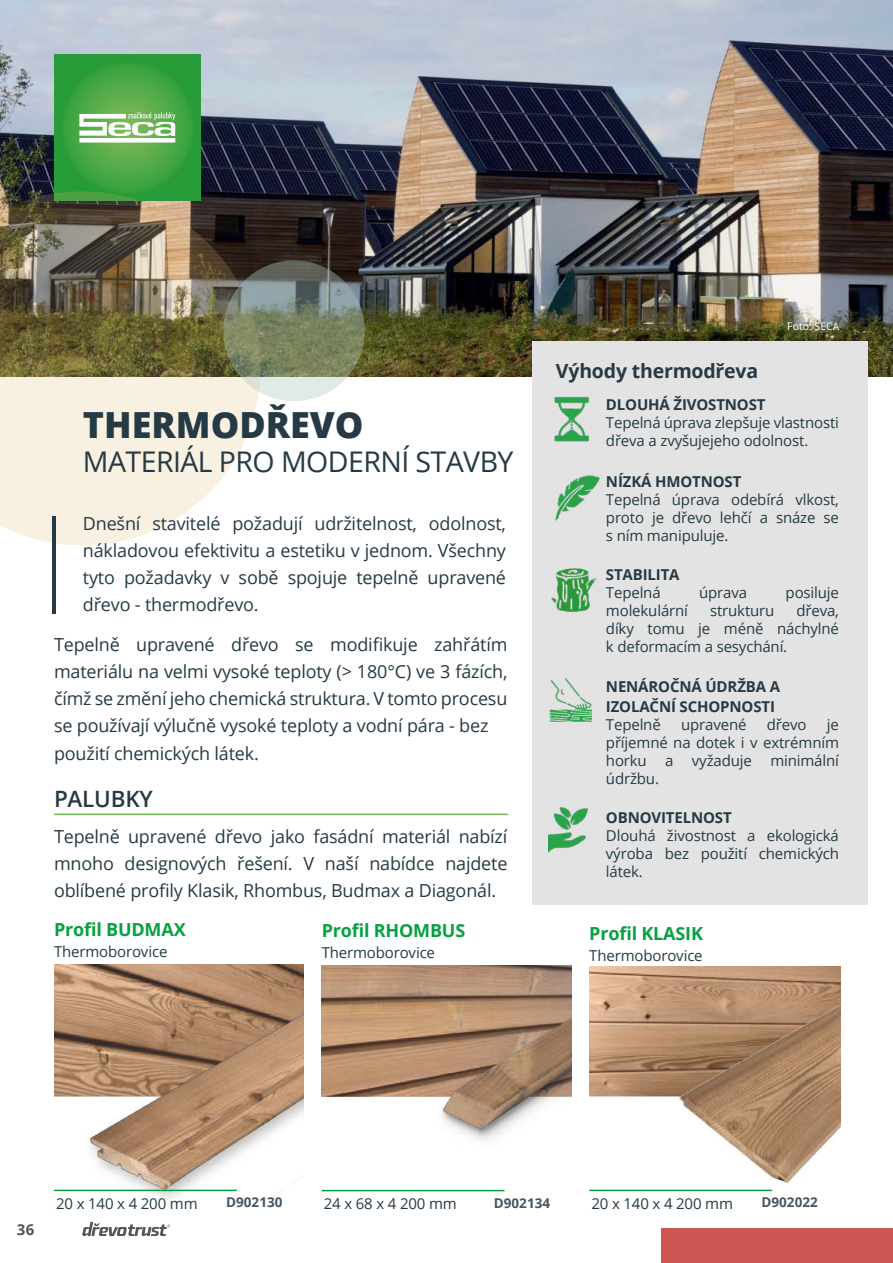
<style>
.page{position:relative;width:893px;height:1263px;background:#fff}
.page>*{position:absolute;margin:0;border:0;box-sizing:border-box;transform-origin:0 0}
.t1{font:800 36px "Open Sans";color:#253a44}
.t2{font:28.5px "Open Sans";letter-spacing:-.02em;color:#253a44}
.t3{font:600 22.5px "Open Sans";letter-spacing:-.01em;color:#253a44}
.t4{font:700 19.5px "Open Sans";letter-spacing:-.01em;color:#253a44}
.t5{font:18px/27px "Open Sans";letter-spacing:-.01em;color:#253a44;text-align:justify}
.t6{font:700 18px "Open Sans";letter-spacing:-.01em;color:#06a140}
.t7{font:15px/18px "Open Sans";letter-spacing:-.01em;color:#253a44;text-align:justify}
.t8{font:700 15px/19.5px "Open Sans";letter-spacing:-.01em;color:#253a44}
.t9{font:700 15px "Open Sans";color:#4c565c}
.t10{font:700 13.5px "Open Sans";color:#47555f}
.t11{font:10.5px "Open Sans";color:#fff}
</style>
<div class="page">
<img style="left:322px;top:965px;width:249px;height:227px">
<img style="left:589px;top:967px;width:251px;height:217px">
<img style="left:0;top:0;width:893px;height:376px">
<div style="left:54px;top:54px;width:147px;height:147px;background:#289c38"></div>
<svg style="left:64px;top:64px;width:128px;height:127px"></svg>
<svg style="left:79px;top:112px;width:96px;height:31px;background:#b8daae"></svg>
<img style="left:0;top:191px;width:260px;height:354px">
<svg style="left:223px;top:260px;width:142px;height:141px;background:#848f7a"></svg>
<hr style="left:52px;top:516px;width:3px;height:97px;background:#253a44">
<div style="left:531px;top:341px;width:336px;height:563px;background:#e3e3e3"></div>
<img style="left:554px;top:396px;width:35px;height:46px">
<img style="left:555px;top:475px;width:45px;height:46px">
<img style="left:552px;top:568px;width:44px;height:44px">
<img style="left:549px;top:678px;width:43px;height:44px">
<img style="left:549px;top:807px;width:39px;height:45px">
<hr style="left:54px;top:814px;width:454px;height:1px;background:#74b959">
<img style="left:54px;top:964px;width:250px;height:235px">
<hr style="left:54px;top:1189px;width:183px;height:2px;background:#079e3e">
<hr style="left:322px;top:1190px;width:182px;height:1px;background:#079e3e">
<hr style="left:589px;top:1189px;width:183px;height:2px;background:#079e3e">
<div style="left:661px;top:1228px;width:232px;height:35px;background:#cc5752"></div>
<svg style="left:82px;top:1222px;width:88px;height:14px"></svg>
<h1 class="t1" style="left:83px;top:397px;width:282px">THERMODŘEVO</h1>
<h2 class="t2" style="left:83px;top:442px;width:432px">MATERIÁL PRO MODERNÍ STAVBY</h2>
<p class="t5" style="left:83px;top:509px;width:425px">Dnešní stavitelé požadují udržitelnost, odolnost, nákladovou efektivitu a estetiku v jednom. Všechny tyto požadavky v sobě spojuje tepelně upravené dřevo - thermodřevo.</p>
<p class="t5" style="left:54px;top:631px;width:455px;text-align:left">Tepelně upravené dřevo se modifikuje zahřátím materiálu na velmi vysoké teploty (&gt; 180°C) ve 3 fázích, čímž se změní jeho chemická struktura. V tomto procesu se používají výlučně vysoké teploty a vodní pára - bez použití chemických látek.</p>
<p class="t3" style="left:54px;top:783px;width:100px">PALUBKY</p>
<p class="t5" style="left:54px;top:822px;width:455px">Tepelně upravené dřevo jako fasádní materiál nabízí mnoho designových řešení. V naší nabídce najdete oblíbené profily Klasik, Rhombus, Budmax a Diagonál.</p>
<p class="t6" style="left:54px;top:916px;width:133px">Profil BUDMAX</p>
<p class="t7" style="left:54px;top:942px;width:115px">Thermoborovice</p>
<p class="t6" style="left:322px;top:918px;width:145px">Profil RHOMBUS</p>
<p class="t7" style="left:322px;top:943px;width:115px">Thermoborovice</p>
<p class="t11" style="left:787px;top:319px;width:54px">Foto: SECA</p>
<p class="t4" style="left:556px;top:357px;width:204px">Výhody thermodřeva</p>
<p class="t8" style="left:606px;top:394px;width:161px">DLOUHÁ ŽIVOSTNOST</p>
<p class="t7" style="left:606px;top:413px;width:235px">Tepelná úprava zlepšuje vlastnosti dřeva a zvyšujejeho odolnost.</p>
<p class="t8" style="left:606px;top:472px;width:137px">NÍZKÁ HMOTNOST</p>
<p class="t7" style="left:606px;top:490px;width:235px">Tepelná úprava odebírá vlkost, proto je dřevo lehčí a snáze se s ním manipuluje.</p>
<p class="t8" style="left:606px;top:564px;width:75px">STABILITA</p>
<p class="t7" style="left:606px;top:583px;width:56px">Tepelná</p>
<p class="t7" style="left:699px;top:583px;width:49px">úprava</p>
<p class="t7" style="left:786px;top:583px;width:55px">posiluje</p>
<p class="t7" style="left:606px;top:601px;width:84px">molekulární</p>
<p class="t7" style="left:710px;top:601px;width:66px">strukturu</p>
<p class="t7" style="left:606px;top:601px;width:235px;text-indent:191px">dřeva, díky tomu je méně náchylné k deformacím a sesychání.</p>
<p class="t8" style="left:606px;top:676px;width:176px">NENÁROČNÁ ÚDRŽBA A<br>IZOLAČNÍ SCHOPNOSTI</p>
<p class="t7" style="left:606px;top:715px;width:56px">Tepelně</p>
<p class="t7" style="left:681px;top:715px;width:67px">upravené</p>
<p class="t7" style="left:767px;top:715px;width:41px">dřevo</p>
<p class="t7" style="left:606px;top:715px;width:235px;text-indent:221px">je příjemné na dotek i v extrémním horku a vyžaduje minimální údržbu.</p>
<p class="t8" style="left:606px;top:807px;width:127px">OBNOVITELNOST</p>
<p class="t7" style="left:606px;top:826px;width:235px">Dlouhá živostnost a ekologická výroba bez použití chemických látek.</p>
<p class="t6" style="left:589px;top:920px;width:115px">Profil KLASIK</p>
<p class="t7" style="left:589px;top:946px;width:115px">Thermoborovice</p>
<p class="t9" style="left:17px;top:1219px;width:19px">36</p>
<p class="t7" style="left:56px;top:1194px;width:143px">20 x 140 x 4 200 mm</p>
<p class="t10" style="left:226px;top:1193px;width:58px">D902130</p>
<p class="t7" style="left:324px;top:1194px;width:135px">24 x 68 x 4 200 mm</p>
<p class="t10" style="left:494px;top:1193px;width:58px">D902134</p>
<p class="t7" style="left:591px;top:1194px;width:143px">20 x 140 x 4 200 mm</p>
<p class="t10" style="left:761px;top:1193px;width:58px">D902022</p>
</div>
